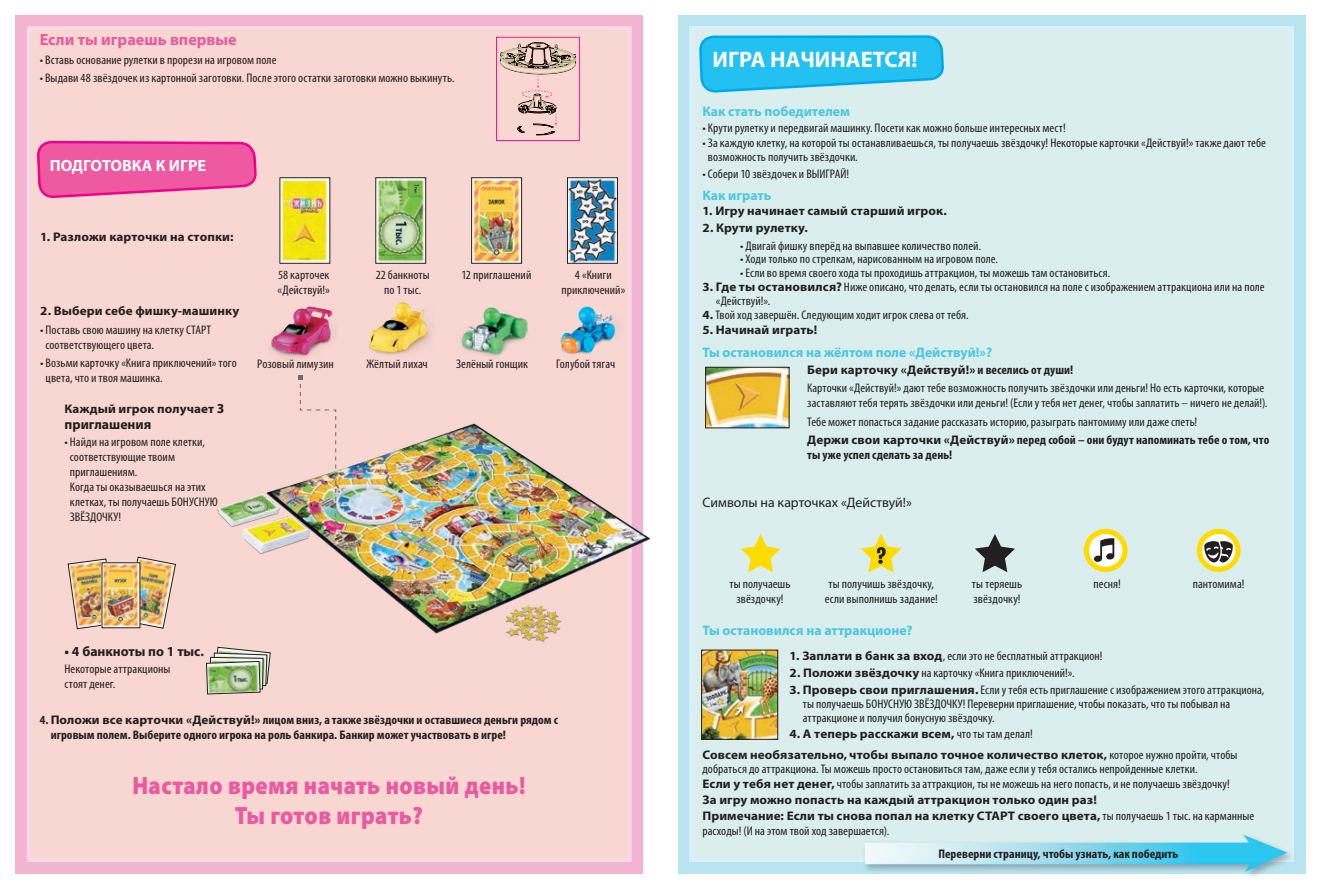
<style>
.page{position:relative;width:1322px;height:896px;background:#fff}
.page>*{position:absolute;margin:0;border:0;box-sizing:border-box;transform-origin:0 0}
.t1{font:900 25px/29.1px "Myriad Pro";letter-spacing:.02em;color:#eb59a1;text-align:center;scale:.9 1}
.t2{font:700 22.5px "Myriad Pro";color:#fff}
.t3{font:700 16.25px "Myriad Pro";color:#eb59a1}
.t4{font:700 16.25px "Myriad Pro";color:#fff}
.t5{font:700 13.75px "Myriad Pro";color:#4cc6e0}
.t6{font:13.75px "Myriad Pro";color:#231f20}
.t7{font:700 13.75px "Myriad Pro";color:#231f20}
.t8{font:condensed 12.5px/15px "Myriad Pro";letter-spacing:.005em;color:#231f20;scale:1.05 1}
.t9{font:700 condensed 12.5px/15px "Myriad Pro";letter-spacing:.005em;color:#231f20;scale:1.05 1}
.t10{font:700 12.5px "Myriad Pro";letter-spacing:.005em;color:#231f20;scale:1.05 1}
.s1{font-size:13.75px}
.s2{font-stretch:normal}
.s3{font-weight:700;font-stretch:normal}
.s4{font-weight:700}
.s5{font-weight:400;font-stretch:condensed}
</style>
<div class="page">
<div style="left:677px;top:15px;width:628px;height:857px;background:#b8e4f2"></div>
<div style="left:15px;top:15px;width:627px;height:857px;background:#f3b4d2"></div>
<div style="left:689px;top:26px;width:604px;height:835px;background:#daefed;border:4px solid #fff"></div>
<svg style="left:699px;top:35px;width:245px;height:57px;background:#35c4f0"></svg>
<svg style="left:1083px;top:528px;width:44px;height:43px"></svg>
<svg style="left:1196px;top:528px;width:44px;height:43px"></svg>
<svg style="left:740px;top:534px;width:40px;height:38px"></svg>
<svg style="left:975px;top:534px;width:39px;height:38px"></svg>
<svg style="left:860px;top:533px;width:41px;height:39px"></svg>
<img style="left:703px;top:651px;width:73px;height:86px">
<div style="left:701px;top:649px;width:77px;height:90px;border:1px solid #231f20"></div>
<img style="left:707px;top:368px;width:80px;height:58px">
<div style="left:705px;top:366px;width:84px;height:62px;border:1px solid #231f20"></div>
<div style="left:862px;top:832px;width:433px;height:48px;background:#231f20;opacity:.4"></div>
<svg style="left:864px;top:834px;width:423px;height:37px"></svg>
<div style="left:27px;top:26px;width:604px;height:835px;background:#f8d6d1;border:4px solid #fff"></div>
<img style="left:216px;top:384px;width:435px;height:298px">
<img style="left:206px;top:646px;width:65px;height:48px">
<img style="left:125px;top:556px;width:51px;height:72px">
<img style="left:68px;top:558px;width:47px;height:71px">
<img style="left:104px;top:564px;width:34px;height:61px">
<img style="left:281px;top:179px;width:47px;height:82px">
<img style="left:473px;top:179px;width:47px;height:82px">
<div style="left:471px;top:177px;width:51px;height:86px;border:1px solid #231f20"></div>
<img style="left:377px;top:179px;width:47px;height:82px">
<div style="left:375px;top:177px;width:51px;height:86px;border:1px solid #231f20"></div>
<img style="left:569px;top:179px;width:46px;height:82px">
<div style="left:567px;top:177px;width:50px;height:86px;border:1px solid #231f20"></div>
<img style="left:270px;top:306px;width:66px;height:53px">
<img style="left:369px;top:302px;width:63px;height:53px">
<img style="left:461px;top:307px;width:67px;height:50px">
<img style="left:560px;top:306px;width:58px;height:48px">
<svg style="left:37px;top:140px;width:220px;height:57px;background:#ef5fa4"></svg>
<img style="left:298px;top:376px;width:40px;height:149px">
<h3 class="t3" style="left:40px;top:29px;width:199px">Если ты играешь впервые</h3>
<p class="t8" style="left:40px;top:52px;width:227px">• Вставь основание рулетки в прорези на игровом поле</p>
<p class="t8" style="left:40px;top:71px;width:396px">• Выдави 48 звёздочек из картонной заготовки. После этого остатки заготовки можно выкинуть.</p>
<h3 class="t4" style="left:50px;top:155px;width:158px">ПОДГОТОВКА К ИГРЕ</h3>
<p class="t10" style="left:40px;top:228px;width:186px">1. Разложи карточки на стопки:</p>
<p class="t10" style="left:40px;top:303px;width:191px">2. Выбери себе фишку-машинку</p>
<p class="t8" style="left:46px;top:322px;width:159px;text-indent:-5px">• Поставь свою машину на клетку СТАРТ соответствующего цвета.</p>
<p class="t8" style="left:46px;top:356px;width:183px;text-indent:-5px">• Возьми карточку «Книга приключений» того цвета, что и твоя машинка.</p>
<p class="t10" style="left:64px;top:400px;width:154px">Каждый игрок получает <span class="s1">3</span></p>
<p class="t7" style="left:64px;top:415px;width:88px">приглашения</p>
<p class="t8" style="left:70px;top:434px;width:142px;text-indent:-5px">• Найди на игровом поле клетки, соответствующие твоим приглашениям.<br>Когда ты оказываешься на этих клетках, ты получаешь БОНУСНУЮ<br>ЗВЁЗДОЧКУ!</p>
<p class="t8" style="left:277px;top:267px;width:51px">58 карточек «Действуй!»</p>
<p class="t8" style="left:375px;top:267px;width:53px">22 банкноты</p>
<p class="t8" style="left:461px;top:267px;width:68px">12 приглашений</p>
<p class="t8" style="left:384px;top:282px;width:37px">по 1 тыс.</p>
<p class="t8" style="left:561px;top:267px;width:62px;text-align:center">4 «Книги приключений»</p>
<p class="t8" style="left:257px;top:356px;width:74px">Розовый лимузин</p>
<p class="t8" style="left:366px;top:356px;width:60px">Жёлтый лихач</p>
<p class="t8" style="left:456px;top:356px;width:70px">Зелёный гонщик</p>
<p class="t8" style="left:556px;top:356px;width:58px">Голубой тягач</p>
<p class="t7" style="left:64px;top:641px;width:141px">• 4 банкноты по 1 тыс.</p>
<p class="t8" style="left:64px;top:660px;width:102px">Некоторые аттракционы стоят денег.</p>
<p class="t9" style="left:51px;top:711px;width:484px;text-indent:-11px">4. <span class="s2">Положи все карточки «Действуй!»</span> лицом вниз, а также звёздочки и оставшиеся деньги рядом с игровым полем. Выберите одного игрока на роль банкира. Банкир может участвовать в игре!</p>
<h1 class="t1" style="left:132px;top:771px;width:438px">Настало время начать новый день!<br>Ты готов играть?</h1>
<h2 class="t2" style="left:712px;top:45px;width:206px">ИГРА НАЧИНАЕТСЯ!</h2>
<p class="t5" style="left:702px;top:103px;width:149px">Как стать победителем</p>
<p class="t8" style="left:702px;top:120px;width:347px">• Крути рулетку и передвигай машинку. Посети как можно больше интересных мест!</p>
<p class="t8" style="left:708px;top:136px;width:533px;line-height:13.8px;text-indent:-5px">• За каждую клетку, на которой ты останавливаешься, ты получаешь звёздочку! Некоторые карточки «Действуй!» также дают тебе возможность получить звёздочки.</p>
<p class="t8" style="left:702px;top:166px;width:141px">• Собери 10 звёздочек и ВЫИГРАЙ!</p>
<p class="t5" style="left:702px;top:186px;width:70px">Как играть</p>
<p class="t10" style="left:702px;top:202px;width:234px">1. Игру начинает самый старший игрок.</p>
<p class="t10" style="left:702px;top:220px;width:102px">2. Крути рулетку.</p>
<p class="t8" style="left:740px;top:238px;width:231px">• Двигай фишку вперёд на выпавшее количество полей.</p>
<p class="t8" style="left:740px;top:252px;width:247px">• Ходи только по стрелкам, нарисованным на игровом поле.</p>
<p class="t8" style="left:740px;top:266px;width:354px">• Если во время своего хода ты проходишь аттракцион, ты можешь там остановиться.</p>
<p class="t8" style="left:715px;top:280px;width:524px;line-height:13.8px;text-indent:-13px"><span class="s3">3. Где ты остановился?</span> Ниже описано, что делать, если ты остановился на поле с изображением аттракциона или на поле «Действуй!».</p>
<p class="t8" style="left:702px;top:307px;width:255px"><span class="s3">4.</span> Твой ход завершён. Следующим ходит игрок слева от тебя.</p>
<p class="t10" style="left:702px;top:321px;width:111px">5. Начинай играть!</p>
<p class="t5" style="left:702px;top:343px;width:291px">Ты остановился на жёлтом поле «Действуй!»?</p>
<p class="t8" style="left:807px;top:360px;width:437px;line-height:18.5px"><span class="s3">Бери карточку «Действуй!»</span> <span class="s4">и веселись от души!<br></span>Карточки «Действуй!» дают тебе возможность получить звёздочки или деньги! Но есть карточки, которые</p>
<p class="t8" style="left:807px;top:394px;width:442px;line-height:18.5px">заставляют тебя терять звёздочки или деньги! (Если у тебя нет денег, чтобы заплатить – ничего не делай!).<br>Тебе может попасться задание рассказать историю, разыграть пантомиму или даже спеть!<br><span class="s3">Держи свои карточки «Действуй»</span> <span class="s4">перед собой – они будут напоминать тебе о том, что</span></p>
<p class="t9" style="left:807px;top:447px;width:140px">ты уже успел сделать за день!</p>
<p class="t6" style="left:702px;top:493px;width:211px">Символы на карточках «Действуй!»</p>
<p class="t8" style="left:828px;top:576px;width:102px">ты получишь звёздочку,</p>
<p class="t8" style="left:1093px;top:576px;width:28px">песня!</p>
<p class="t8" style="left:1192px;top:576px;width:51px">пантомима!</p>
<p class="t8" style="left:824px;top:591px;width:109px">если выполнишь задание!</p>
<p class="t8" style="left:729px;top:576px;width:60px;text-align:center">ты получаешь звёздочку!</p>
<p class="t8" style="left:971px;top:576px;width:49px">ты теряешь звёздочку!</p>
<p class="t5" style="left:702px;top:621px;width:211px">Ты остановился на аттракционе?</p>
<p class="t8" style="left:789px;top:648px;width:300px"><span class="s3">1. Заплати в банк за вход</span>, если это не бесплатный аттракцион!</p>
<p class="t8" style="left:789px;top:665px;width:273px"><span class="s3">2. Положи звёздочку</span> на карточку «Книга приключений!».</p>
<p class="t8" style="left:802px;top:682px;width:441px;line-height:13.8px;text-indent:-13px"><span class="s3">3. Проверь свои приглашения.</span> Если у тебя есть приглашение с изображением этого аттракциона, ты получаешь БОНУСНУЮ ЗВЁЗДОЧКУ! Переверни приглашение, чтобы показать, что ты побывал на аттракционе и получил бонусную звёздочку.</p>
<p class="t10" style="left:789px;top:725px;width:233px">4. А теперь расскажи всем, <span class="s5">что ты там делал!</span></p>
<p class="t8" style="left:702px;top:747px;width:511px;line-height:13.8px"><span class="s3">Совсем необязательно, чтобы выпало точное количество клеток,</span> которое нужно пройти, чтобы добраться до аттракциона. Ты можешь просто остановиться там, даже если у тебя остались непройденные клетки.</p>
<p class="t8" style="left:702px;top:776px;width:503px;line-height:15.5px"><span class="s3">Если у тебя нет денег,</span> чтобы заплатить за аттракцион, ты не можешь на него попасть, и не получаешь звёздочку!<br><span class="s3">За игру можно попасть на каждый аттракцион только один раз!</span></p>
<p class="t8" style="left:702px;top:808px;width:527px"><span class="s3">Примечание: Если ты снова попал на клетку СТАРТ своего цвета,</span> ты получаешь 1 тыс. на карманные расходы! (И на этом твой ход завершается).</p>
<p class="t9" style="left:938px;top:845px;width:230px">Переверни страницу, чтобы узнать, как победить</p>
</div>
